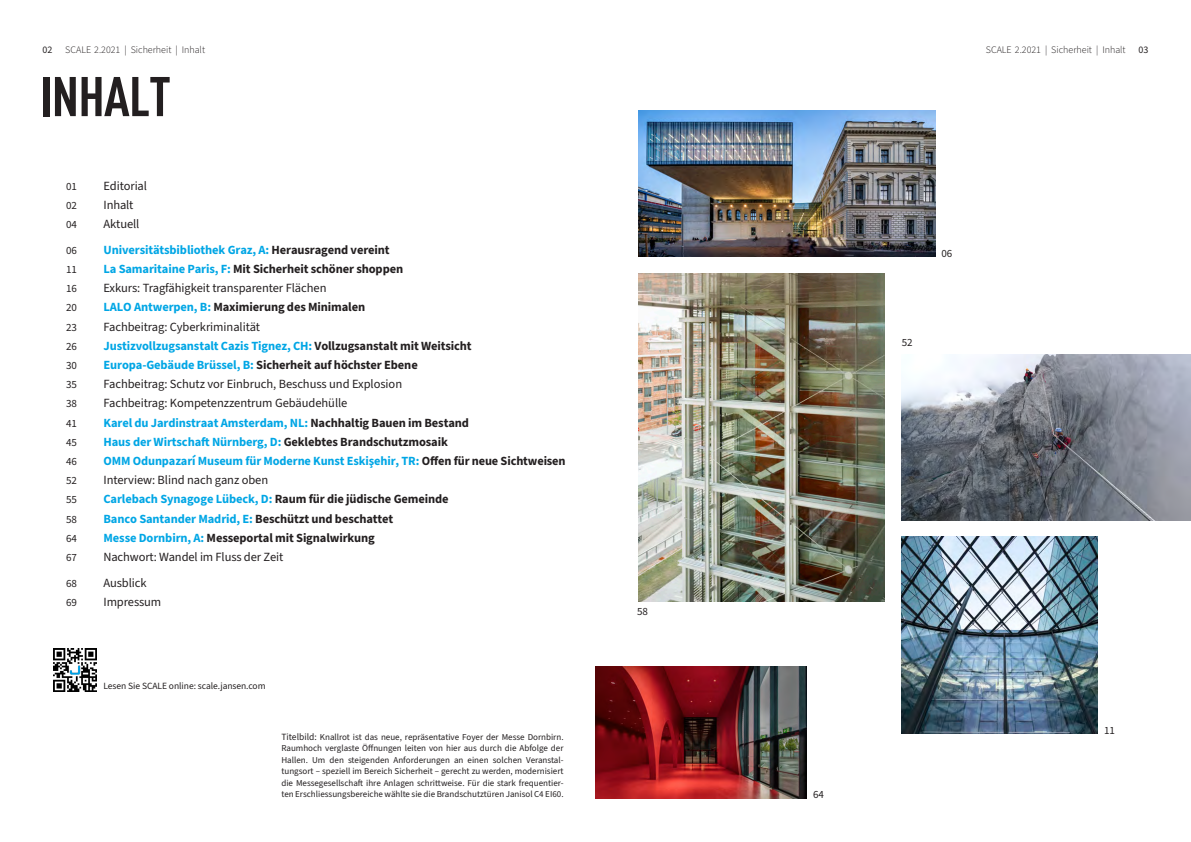
<style>
.page{position:relative;width:1191px;height:842px;background:#fff}
.page>*{position:absolute;margin:0;border:0;box-sizing:border-box;transform-origin:0 0}
.t1{font:700 55px "DIN Cond";letter-spacing:-.015em;color:#231f20}
.t2{font:700 12.5px/19.2px "Source Sans 3";letter-spacing:-.01em;color:#00a6e5}
.t3{font:12.5px/19.2px "Source Sans 3";letter-spacing:-.01em;color:#231f20}
.t4{font:11px/19.2px "Source Sans 3";letter-spacing:-.005em;color:#231f20;text-align:justify}
.t5{font:300 10px "Source Sans 3";color:#231f20}
.t6{font:10px "Source Sans 3";color:#231f20}
.t7{font:9.5px "Source Sans 3";letter-spacing:-.005em;color:#231f20}
.t8{font:9px/11.5px "Source Sans 3";color:#231f20;text-align:justify}
.s1{color:#231f20}
.s2{font-weight:400;color:#231f20}
.s3{font-size:9.5px}
</style>
<div class="page">
<img style="left:901px;top:536px;width:196px;height:198px">
<img style="left:901px;top:354px;width:290px;height:167px">
<img style="left:638px;top:111px;width:297px;height:146px">
<img style="left:638px;top:273px;width:246px;height:328px">
<img style="left:595px;top:667px;width:211px;height:131px">
<img style="left:54px;top:648px;width:42px;height:43px">
<p class="t6" style="left:43px;top:43px;width:11px">02</p>
<p class="t5" style="left:65px;top:43px;width:141px">SCALE 2.2021 | Sicherheit | Inhalt</p>
<p class="t5" style="left:985px;top:43px;width:141px">SCALE 2.2021 | Sicherheit | Inhalt</p>
<p class="t6" style="left:1138px;top:43px;width:11px">03</p>
<h1 class="t1" style="left:40px;top:63px;width:133px">INHALT</h1>
<p class="t4" style="left:66px;top:177px;width:12px">01<br>02<br>04</p>
<p class="t4" style="left:66px;top:241px;width:12px">06<br>11<br>16<br>20<br>23<br>26<br>30<br>35<br>38<br>41<br>45<br>46<br>52<br>55<br>58<br>64<br>67</p>
<p class="t4" style="left:66px;top:574px;width:12px">68<br>69</p>
<p class="t3" style="left:103px;top:176px;width:45px">Editorial<br>Inhalt<br>Aktuell</p>
<p class="t2" style="left:103px;top:240px;width:464px">Universitätsbibliothek Graz, A: <span class="s1">Herausragend vereint<br></span>La Samaritaine Paris, F: <span class="s1">Mit Sicherheit schöner shoppen<br></span><span class="s2">Exkurs: Tragfähigkeit transparenter Flächen<br></span>LALO Antwerpen, B: <span class="s1">Maximierung des Minimalen<br></span><span class="s2">Fachbeitrag: Cyberkriminalität<br></span>Justizvollzugsanstalt Cazis Tignez, CH: <span class="s1">Vollzugsanstalt mit Weitsicht </span>Europa-Gebäude Brüssel, B: <span class="s1">Sicherheit auf höchster Ebene<br></span><span class="s2">Fachbeitrag: Schutz vor Einbruch, Beschuss und Explosion<br>Fachbeitrag: Kompetenzzentrum Gebäudehülle<br></span>Karel du Jardinstraat Amsterdam, NL: <span class="s1">Nachhaltig Bauen im Bestand<br></span>Haus der Wirtschaft Nürnberg, D: <span class="s1">Geklebtes Brandschutzmosaik<br></span>OMM Odunpazarí Museum für Moderne Kunst Eskişehir, TR: <span class="s1">Offen für neue Sichtweisen </span><span class="s2">Interview: Blind nach ganz oben<br></span>Carlebach Synagoge Lübeck, D: <span class="s1">Raum für die jüdische Gemeinde<br></span>Banco Santander Madrid, E: <span class="s1">Beschützt und beschattet<br></span>Messe Dornbirn, A: <span class="s1">Messeportal mit Signalwirkung<br></span><span class="s2">Nachwort: Wandel im Fluss der Zeit</span></p>
<p class="t3" style="left:103px;top:573px;width:59px">Ausblick<br>Impressum</p>
<p class="t7" style="left:103px;top:679px;width:164px">Lesen Sie SCALE online: scale.jansen.com</p>
<p class="t8" style="left:281px;top:731px;width:284px"><span class="s3">Titelbild:</span> Knallrot ist das neue, repräsentative Foyer der Messe Dornbirn.<br>Raumhoch verglaste Öffnungen leiten von hier aus durch die Abfolge der Hallen. Um den steigenden Anforderungen an einen solchen Veranstal&shy;tungsort – speziell im Bereich Sicherheit – gerecht zu werden, modernisiert die Messegesellschaft ihre Anlagen schrittweise. Für die stark frequentier&shy;ten Erschliessungsbereiche wählte sie die Brandschutztüren Janisol C4 EI60.</p>
<p class="t4" style="left:637px;top:602px;width:12px">58</p>
<p class="t4" style="left:941px;top:244px;width:12px">06</p>
<p class="t4" style="left:901px;top:334px;width:12px">52</p>
<p class="t4" style="left:813px;top:785px;width:12px">64</p>
<p class="t4" style="left:1104px;top:721px;width:12px">11</p>
</div>
